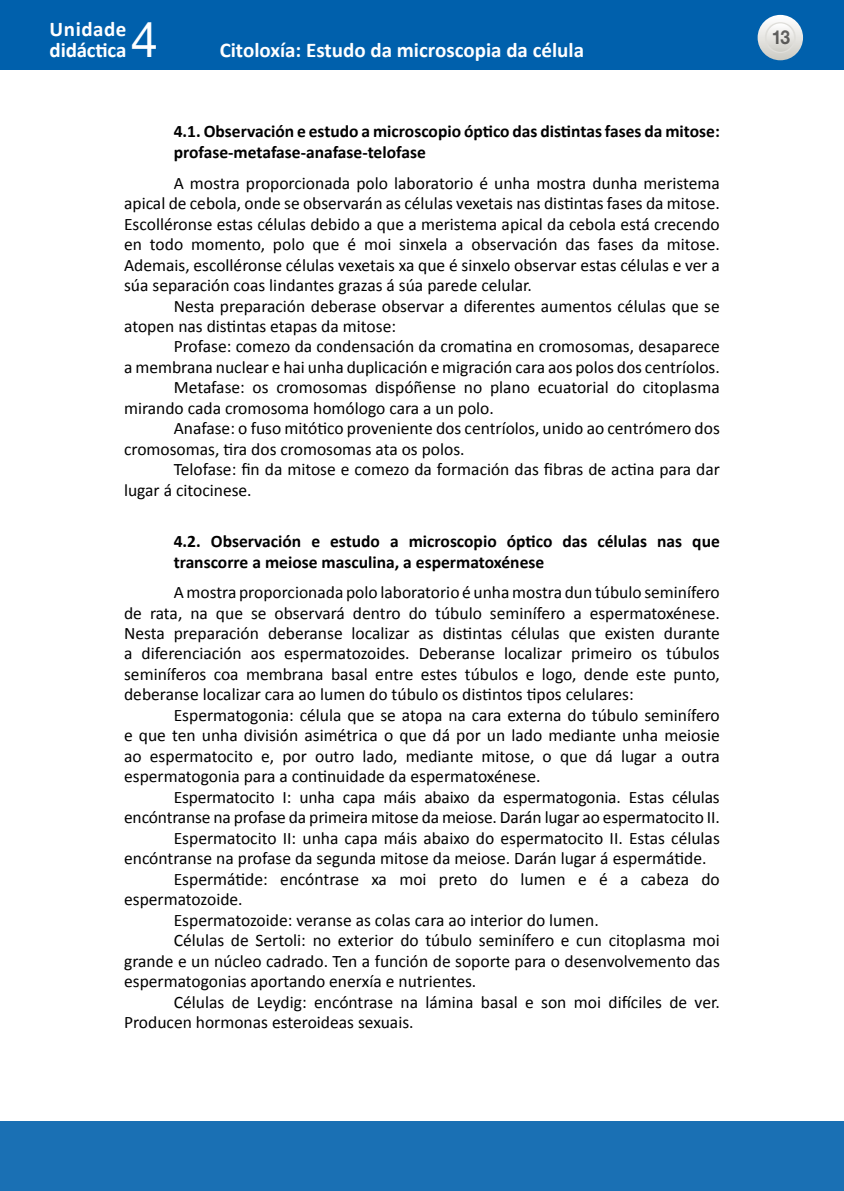
<style>
.page{position:relative;width:844px;height:1191px;background:#fff}
.page>*{position:absolute;margin:0;border:0;box-sizing:border-box;transform-origin:0 0}
.t1{font:49px "Helvetica Neue LT Std";color:#fff}
.t2{font:700 21px/21px "Calibri";color:#fff}
.t3{font:700 19.25px "Helvetica Neue LT Std";color:#000;scale:.9 1}
.TXTO{font:17.5px/20.5px "Calibri";color:#000}
._2º_Epigrafe{font:700 17.5px/21px "Calibri";color:#000}
</style>
<div class="page">
<div style="left:0;top:1121px;width:843px;height:70px;background:#1a70b4"></div>
<div style="left:0;top:0;width:843px;height:69px;background:#0060ac"></div>
<svg style="left:757px;top:15px;width:45px;height:45px"></svg>
<svg style="left:765px;top:23px;width:29px;height:29px"></svg>
<div style="left:764px;top:22px;width:31px;height:31px;border:1px solid #dfdeda;border-radius:50%"></div>
<p class="t2" style="left:50px;top:19px;width:78px">Unidade didáctica</p>
<h1 class="t1" style="left:131px;top:11px;width:29px">4</h1>
<p class="t2" style="left:220px;top:40px;width:366px">Citoloxía: Estudo da microscopia da célula</p>
<p class="_2º_Epigrafe" style="left:174px;top:121px;width:547px">4.1. Observación e estudo a microscopio óptico das distintas fases da mitose: profase-metafase-anafase-telofase</p>
<p class="TXTO" style="left:124px;top:173px;width:597px;text-align:justify;text-indent:50px">A mostra proporcionada polo laboratorio é unha mostra dunha meristema apical de cebola, onde se observarán as células vexetais nas distintas fases da mitose.<br>Escolléronse estas células debido a que a meristema apical da cebola está crecendo en todo momento, polo que é moi sinxela a observación das fases da mitose.<br>Ademais, escolléronse células vexetais xa que é sinxelo observar estas células e ver a súa separación coas lindantes grazas á súa parede celular.</p>
<p class="TXTO" style="left:124px;top:295px;width:597px;text-indent:50px">Nesta preparación deberase observar a diferentes aumentos células que se atopen nas distintas etapas da mitose:</p>
<p class="TXTO" style="left:124px;top:336px;width:597px;text-align:right">Profase: comezo da condensación da cromatina en cromosomas, desaparece<br>a membrana nuclear e hai unha duplicación e migración cara aos polos dos centríolos.</p>
<p class="TXTO" style="left:124px;top:377px;width:597px;text-indent:50px">Metafase: os cromosomas dispóñense no plano ecuatorial do citoplasma mirando cada cromosoma homólogo cara a un polo.</p>
<p class="TXTO" style="left:124px;top:418px;width:597px;text-indent:50px">Anafase: o fuso mitótico proveniente dos centríolos, unido ao centrómero dos cromosomas, tira dos cromosomas ata os polos.</p>
<p class="TXTO" style="left:124px;top:459px;width:597px;text-indent:50px">Telofase: fin da mitose e comezo da formación das fibras de actina para dar lugar á citocinese.</p>
<p class="_2º_Epigrafe" style="left:174px;top:530px;width:547px">4.2. Observación e estudo a microscopio óptico das células nas que transcorre a meiose masculina, a espermatoxénese</p>
<p class="TXTO" style="left:124px;top:582px;width:597px;text-align:justify;text-indent:50px">A mostra proporcionada polo laboratorio é unha mostra dun túbulo seminífero de rata, na que se observará dentro do túbulo seminífero a espermatoxénese.<br>Nesta preparación deberanse localizar as distintas células que existen durante a diferenciación aos espermatozoides. Deberanse localizar primeiro os túbulos seminíferos coa membrana basal entre estes túbulos e logo, dende este punto, deberanse localizar cara ao lumen do túbulo os distintos tipos celulares:</p>
<p class="TXTO" style="left:124px;top:705px;width:597px;text-align:justify;text-indent:50px">Espermatogonia: célula que se atopa na cara externa do túbulo seminífero e que ten unha división asimétrica o que dá por un lado mediante unha meiosie ao espermatocito e, por outro lado, mediante mitose, o que dá lugar a outra espermatogonia para a continuidade da espermatoxénese.</p>
<p class="TXTO" style="left:124px;top:787px;width:597px;text-align:right">Espermatocito I: unha capa máis abaixo da espermatogonia. Estas células encóntranse na profase da primeira mitose da meiose. Darán lugar ao espermatocito II.</p>
<p class="TXTO" style="left:124px;top:828px;width:597px;text-indent:50px">Espermatocito II: unha capa máis abaixo do espermatocito II. Estas células encóntranse na profase da segunda mitose da meiose. Darán lugar á espermátide.</p>
<p class="TXTO" style="left:124px;top:868px;width:597px;text-indent:50px">Espermátide: encóntrase xa moi preto do lumen e é a cabeza do espermatozoide.</p>
<p class="TXTO" style="left:174px;top:909px;width:426px">Espermatozoide: veranse as colas cara ao interior do lumen.</p>
<p class="TXTO" style="left:124px;top:930px;width:597px;text-align:justify;text-indent:50px">Células de Sertoli: no exterior do túbulo seminífero e cun citoplasma moi grande e un núcleo cadrado. Ten a función de soporte para o desenvolvemento das espermatogonias aportando enerxía e nutrientes.</p>
<p class="TXTO" style="left:124px;top:991px;width:597px;text-indent:50px">Células de Leydig: encóntrase na lámina basal e son moi difíciles de ver.<br>Producen hormonas esteroideas sexuais.</p>
<p class="t3" style="left:770px;top:26px;width:23px">13</p>
</div>
